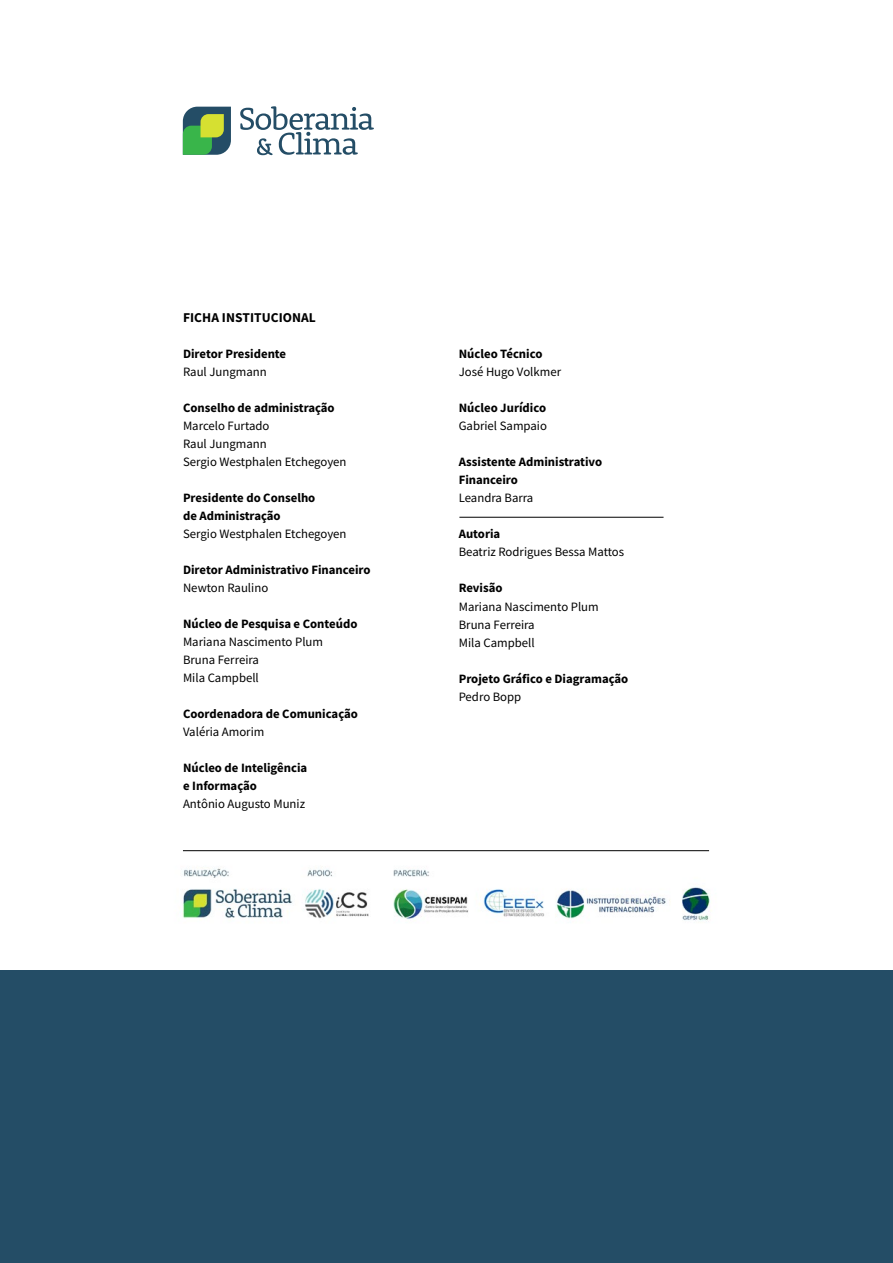
<style>
.page{position:relative;width:893px;height:1263px;background:#fff}
.page>*{position:absolute;margin:0;border:0;box-sizing:border-box;transform-origin:0 0}
.t1{font:700 13.5px "Source Sans Pro";letter-spacing:.005em;color:#000}
.t2{font:12.75px/18px "Source Sans Pro";color:#000}
.t3{font:700 12.75px/18px "Source Sans Pro";color:#000}
</style>
<div class="page">
<div style="left:0;top:970px;width:893px;height:293px;background:#244d66"></div>
<hr style="left:459px;top:517px;width:204px;height:1px;background:#000">
<hr style="left:183px;top:850px;width:526px;height:1px;background:#000">
<img style="left:182px;top:868px;width:528px;height:53px">
<svg style="left:183px;top:107px;width:48px;height:48px;background:#5a9358"></svg>
<svg style="left:240px;top:106px;width:134px;height:49px"></svg>
<p class="t1" style="left:183px;top:309px;width:134px">FICHA INSTITUCIONAL</p>
<p class="t3" style="left:183px;top:345px;width:105px">Diretor Presidente</p>
<p class="t2" style="left:183px;top:363px;width:85px">Raul Jungmann</p>
<p class="t3" style="left:183px;top:399px;width:153px">Conselho de administração</p>
<p class="t2" style="left:183px;top:417px;width:165px">Marcelo Furtado<br>Raul Jungmann<br>Sergio Westphalen Etchegoyen</p>
<p class="t3" style="left:183px;top:489px;width:134px">Presidente do Conselho de Administração</p>
<p class="t2" style="left:183px;top:525px;width:165px">Sergio Westphalen Etchegoyen</p>
<p class="t3" style="left:183px;top:561px;width:189px">Diretor Administrativo Financeiro</p>
<p class="t2" style="left:183px;top:579px;width:87px">Newton Raulino</p>
<p class="t3" style="left:183px;top:615px;width:176px">Núcleo de Pesquisa e Conteúdo</p>
<p class="t2" style="left:183px;top:633px;width:142px">Mariana Nascimento Plum<br>Bruna Ferreira<br>Mila Campbell</p>
<p class="t3" style="left:183px;top:705px;width:176px">Coordenadora de Comunicação</p>
<p class="t2" style="left:183px;top:723px;width:83px">Valéria Amorim</p>
<p class="t3" style="left:183px;top:759px;width:126px">Núcleo de Inteligência e Informação</p>
<p class="t2" style="left:183px;top:795px;width:124px">Antônio Augusto Muniz</p>
<p class="t3" style="left:459px;top:345px;width:85px">Núcleo Técnico</p>
<p class="t2" style="left:459px;top:363px;width:104px">José Hugo Volkmer</p>
<p class="t3" style="left:459px;top:399px;width:89px">Núcleo Jurídico</p>
<p class="t2" style="left:459px;top:417px;width:90px">Gabriel Sampaio</p>
<p class="t3" style="left:459px;top:453px;width:145px">Assistente Administrativo<br>Financeiro</p>
<p class="t2" style="left:459px;top:489px;width:76px">Leandra Barra</p>
<p class="t3" style="left:459px;top:525px;width:43px">Autoria</p>
<p class="t2" style="left:459px;top:543px;width:167px">Beatriz Rodrigues Bessa Mattos</p>
<p class="t3" style="left:459px;top:579px;width:45px">Revisão</p>
<p class="t2" style="left:459px;top:597px;width:142px">Mariana Nascimento Plum<br>Bruna Ferreira<br>Mila Campbell</p>
<p class="t3" style="left:459px;top:669px;width:171px">Projeto Gráfico e Diagramação</p>
<p class="t2" style="left:459px;top:687px;width:64px">Pedro Bopp</p>
</div>
